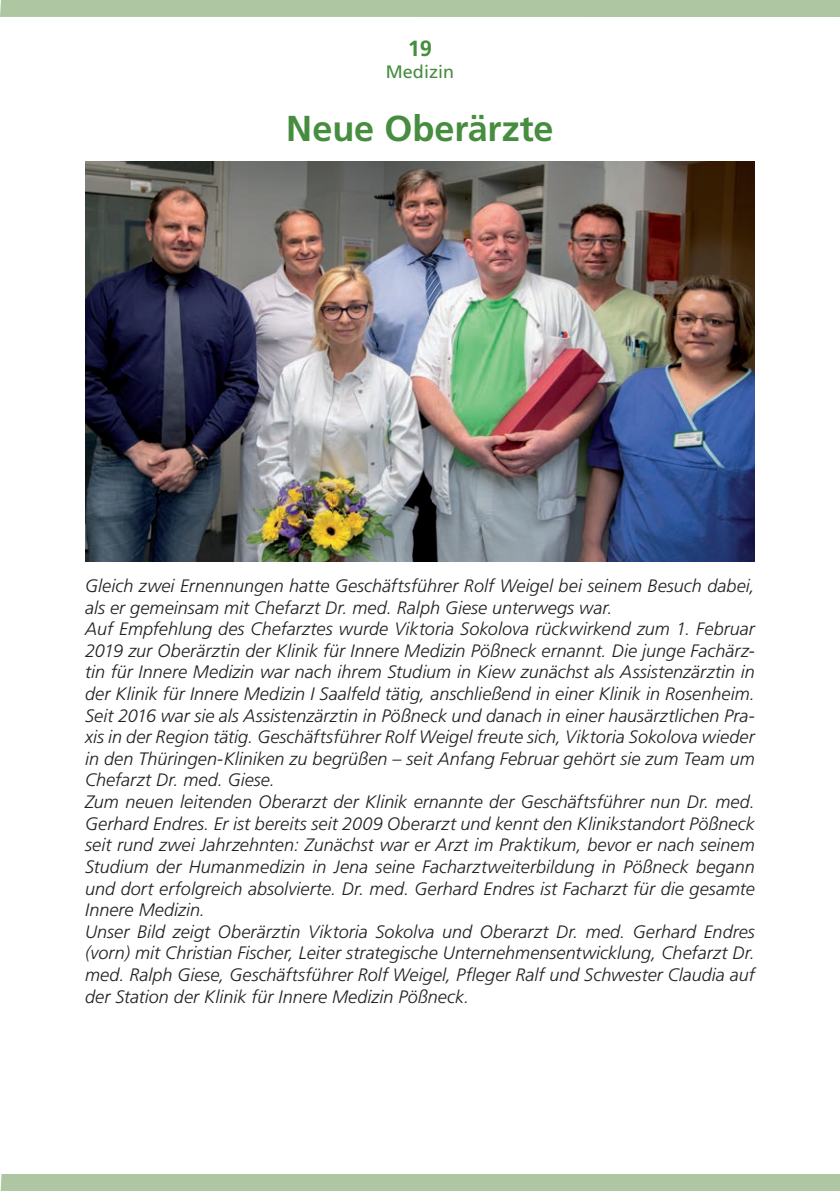
<style>
.page{position:relative;width:840px;height:1191px;background:#fff}
.page>*{position:absolute;margin:0;border:0;box-sizing:border-box;transform-origin:0 0}
.t1{font:700 36px "Frutiger";color:#468d3f}
.t2{font:700 22px "Frutiger";color:#468d3f}
.t3{font:italic 300 18px/21.6px "Frutiger";color:#231f20}
.t4{font:18px "Frutiger";color:#468d3f}
</style>
<div class="page">
<div style="left:0;top:0;width:839px;height:17px;background:#aec6a2"></div>
<div style="left:0;top:1174px;width:839px;height:17px;background:#aec6a2"></div>
<img style="left:85px;top:162px;width:669px;height:399px">
<p class="t2" style="left:407px;top:36px;width:26px">19</p>
<p class="t4" style="left:386px;top:61px;width:70px">Medizin</p>
<h1 class="t1" style="left:286px;top:108px;width:269px">Neue Oberärzte</h1>
<p class="t3" style="left:85px;top:575px;width:671px">Gleich zwei Ernennungen hatte Geschäftsführer Rolf Weigel bei seinem Besuch dabei, als er gemeinsam mit Chefarzt Dr. med. Ralph Giese unterwegs war.<br>Auf Empfehlung des Chefarztes wurde Viktoria Sokolova rückwirkend zum 1. Februar 2019 zur Oberärztin der Klinik für Innere Medizin Pößneck ernannt. Die junge Fachärz&shy;tin für Innere Medizin war nach ihrem Studium in Kiew zunächst als Assistenzärztin in der Klinik für Innere Medizin I Saalfeld tätig, anschließend in einer Klinik in Rosenheim.<br>Seit 2016 war sie als Assistenzärztin in Pößneck und danach in einer hausärztlichen Pra&shy;xis in der Region tätig. Geschäftsführer Rolf Weigel freute sich, Viktoria Sokolova wieder in den Thüringen-Kliniken zu begrüßen – seit Anfang Februar gehört sie zum Team um Chefarzt Dr. med. Giese.<br>Zum neuen leitenden Oberarzt der Klinik ernannte der Geschäftsführer nun Dr. med.<br>Gerhard Endres. Er ist bereits seit 2009 Oberarzt und kennt den Klinikstandort Pößneck seit rund zwei Jahrzehnten: Zunächst war er Arzt im Praktikum, bevor er nach seinem Studium der Humanmedizin in Jena seine Facharztweiterbildung in Pößneck begann und dort erfolgreich absolvierte. Dr. med. Gerhard Endres ist Facharzt für die gesamte Innere Medizin.<br>Unser Bild zeigt Oberärztin Viktoria Sokolva und Oberarzt Dr. med. Gerhard Endres (vorn) mit Christian Fischer, Leiter strategische Unternehmensentwicklung, Chefarzt Dr. med. Ralph Giese, Geschäftsführer Rolf Weigel, Pfleger Ralf und Schwester Claudia auf der Station der Klinik für Innere Medizin Pößneck.</p>
</div>
